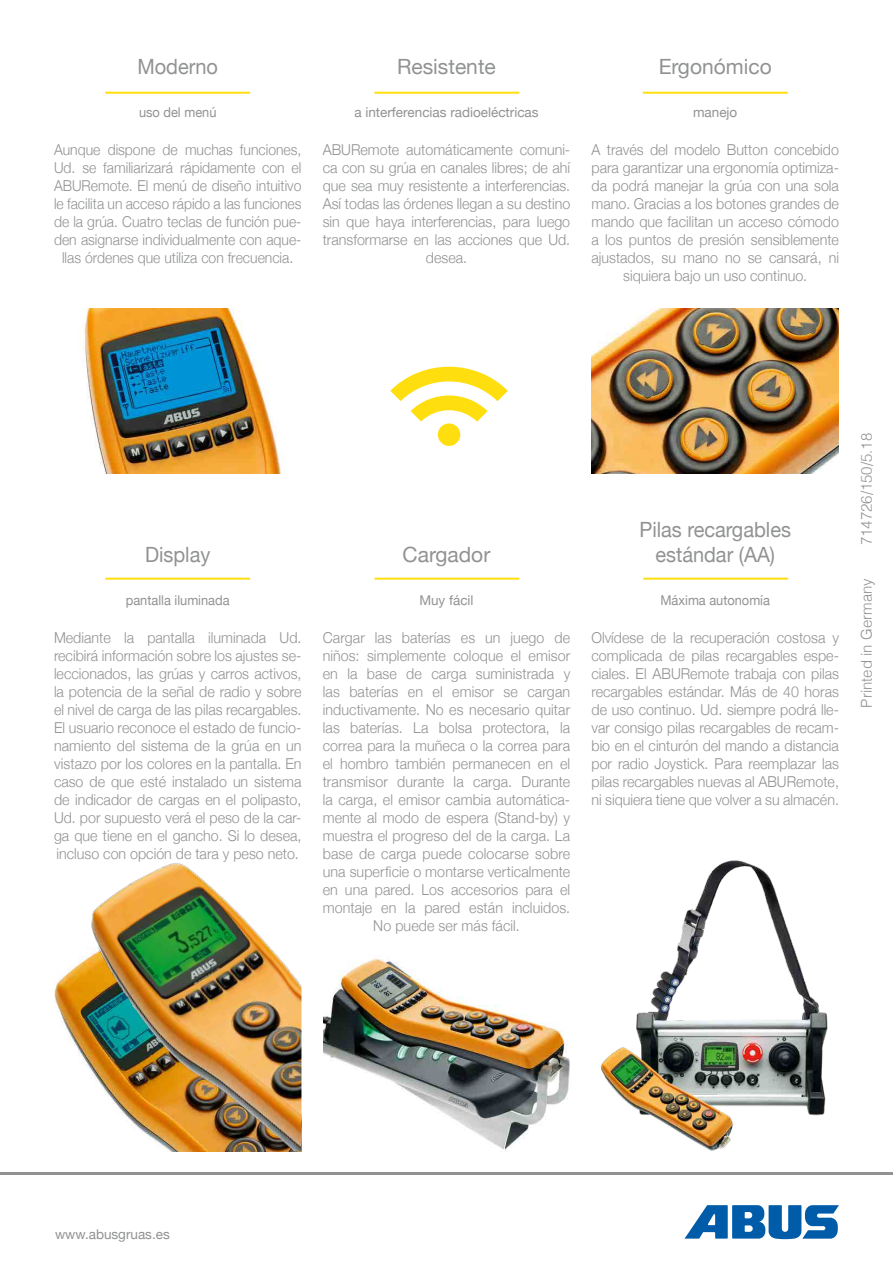
<style>
.page{position:relative;width:893px;height:1263px;background:#fff}
.page>*{position:absolute;margin:0;border:0;box-sizing:border-box;transform-origin:0 0}
.t1{font:21px/25.2px "Helvetica Neue";color:#919292;text-align:center;scale:.95 1}
.t2{font:21px "Helvetica Neue";color:#919292}
.t3{font:300 15px/18px "Helvetica Neue";color:#919292;text-align:center;scale:.95 1}
.t4{font:300 15px/18px "Helvetica Neue";color:#919292;text-align:center;scale:.93 1}
.t5{font:300 15px "Helvetica";color:#919292}
.t6{font:13.5px "Helvetica Neue";color:#919292}
.t7{font:13.5px "Helvetica Neue";color:#919292;scale:.95 1}
</style>
<div class="page">
<hr style="left:0;top:1173px;width:893px;height:2px;background:#919292">
<svg style="left:684px;top:1205px;width:155px;height:34px"></svg>
<svg style="left:374px;top:92px;width:145px;height:2px"></svg>
<svg style="left:105px;top:92px;width:145px;height:2px"></svg>
<img style="left:83px;top:309px;width:201px;height:165px">
<img style="left:591px;top:309px;width:248px;height:165px">
<img style="left:323px;top:959px;width:247px;height:191px">
<img style="left:600px;top:860px;width:228px;height:291px">
<svg style="left:643px;top:92px;width:145px;height:2px"></svg>
<img style="left:54px;top:959px;width:26px;height:97px">
<img style="left:80px;top:863px;width:221px;height:288px">
<svg style="left:390px;top:366px;width:118px;height:80px"></svg>
<svg style="left:105px;top:578px;width:145px;height:2px"></svg>
<svg style="left:374px;top:578px;width:145px;height:2px"></svg>
<svg style="left:643px;top:578px;width:145px;height:2px"></svg>
<h1 class="t1" style="left:137px;top:52px;width:86px">Moderno</h1>
<p class="t7" style="left:139px;top:101px;width:83px">uso del menú</p>
<p class="t4" style="left:54px;top:140px;width:268px">Aunque dispone de muchas funciones, Ud. se familiarizará rápidamente con el ABURemote. El menú de diseño intuitivo le facilita un acceso rápido a las funciones de la grúa. Cuatro teclas de función pue&shy;den asignarse individualmente con aque&shy;llas órdenes que utiliza con frecuencia.</p>
<h1 class="t2" style="left:397px;top:49px;width:100px">Resistente</h1>
<p class="t6" style="left:354px;top:101px;width:186px">a interferencias radioeléctricas</p>
<p class="t3" style="left:323px;top:140px;width:262px">ABURemote automáticamente comuni&shy;ca con su grúa en canales libres; de ahí que sea muy resistente a interferencias.<br>Así todas las órdenes llegan a su destino sin que haya interferencias, para luego transformarse en las acciones que Ud. desea.</p>
<h1 class="t2" style="left:659px;top:49px;width:114px">Ergonómico</h1>
<p class="t6" style="left:693px;top:101px;width:46px">manejo</p>
<p class="t3" style="left:591px;top:140px;width:262px">A través del modelo Button concebido para garantizar una ergonomía optimiza&shy;da podrá manejar la grúa con una sola mano. Gracias a los botones grandes de mando que facilitan un acceso cómodo a los puntos de presión sensiblemente ajustados, su mano no se cansará, ni siquiera bajo un uso continuo.</p>
<h1 class="t1" style="left:145px;top:540px;width:70px">Display</h1>
<p class="t7" style="left:126px;top:589px;width:111px">pantalla iluminada</p>
<p class="t3" style="left:54px;top:628px;width:262px;text-align:justify">Mediante la pantalla iluminada Ud. recibirá información sobre los ajustes se&shy;leccionados, las grúas y carros activos, la potencia de la señal de radio y sobre el nivel de carga de las pilas recargables.<br>El usuario reconoce el estado de funcio&shy;namiento del sistema de la grúa en un vistazo por los colores en la pantalla. En caso de que esté instalado un sistema de indicador de cargas en el polipasto, Ud. por supuesto verá el peso de la car&shy;ga que tiene en el gancho. Si lo desea, incluso con opción de tara y peso neto.</p>
<h1 class="t2" style="left:403px;top:537px;width:89px">Cargador</h1>
<p class="t6" style="left:419px;top:589px;width:56px">Muy fácil</p>
<p class="t3" style="left:323px;top:628px;width:262px">Cargar las baterías es un juego de niños: simplemente coloque el emisor en la base de carga suministrada y las baterías en el emisor se cargan inductivamente. No es necesario quitar las baterías. La bolsa protectora, la correa para la muñeca o la correa para el hombro también permanecen en el transmisor durante la carga. Durante la carga, el emisor cambia automática&shy;mente al modo de espera (Stand-by) y muestra el progreso del de la carga. La base de carga puede colocarse sobre una superficie o montarse verticalmente en una pared. Los accesorios para el montaje en la pared están incluidos.<br>No puede ser más fácil.</p>
<h1 class="t1" style="left:639px;top:515px;width:161px">Pilas recargables estándar (AA)</h1>
<p class="t7" style="left:660px;top:589px;width:117px">Máxima autonomía</p>
<p class="t3" style="left:591px;top:628px;width:262px;text-align:justify">Olvídese de la recuperación costosa y complicada de pilas recargables espe&shy;ciales. El ABURemote trabaja con pilas recargables estándar. Más de 40 horas de uso continuo. Ud. siempre podrá lle&shy;var consigo pilas recargables de recam&shy;bio en el cinturón del mando a distancia por radio Joystick. Para reemplazar las pilas recargables nuevas al ABURemote, ni siquiera tiene que volver a su almacén.</p>
<p class="t5" style="left:854px;top:545px;width:114px;rotate:-90deg">714726/150/5.18</p>
<p class="t5" style="left:854px;top:707px;width:131px;rotate:-90deg">Printed in Germany</p>
<p class="t6" style="left:55px;top:1223px;width:116px">www.abusgruas.es</p>
</div>
